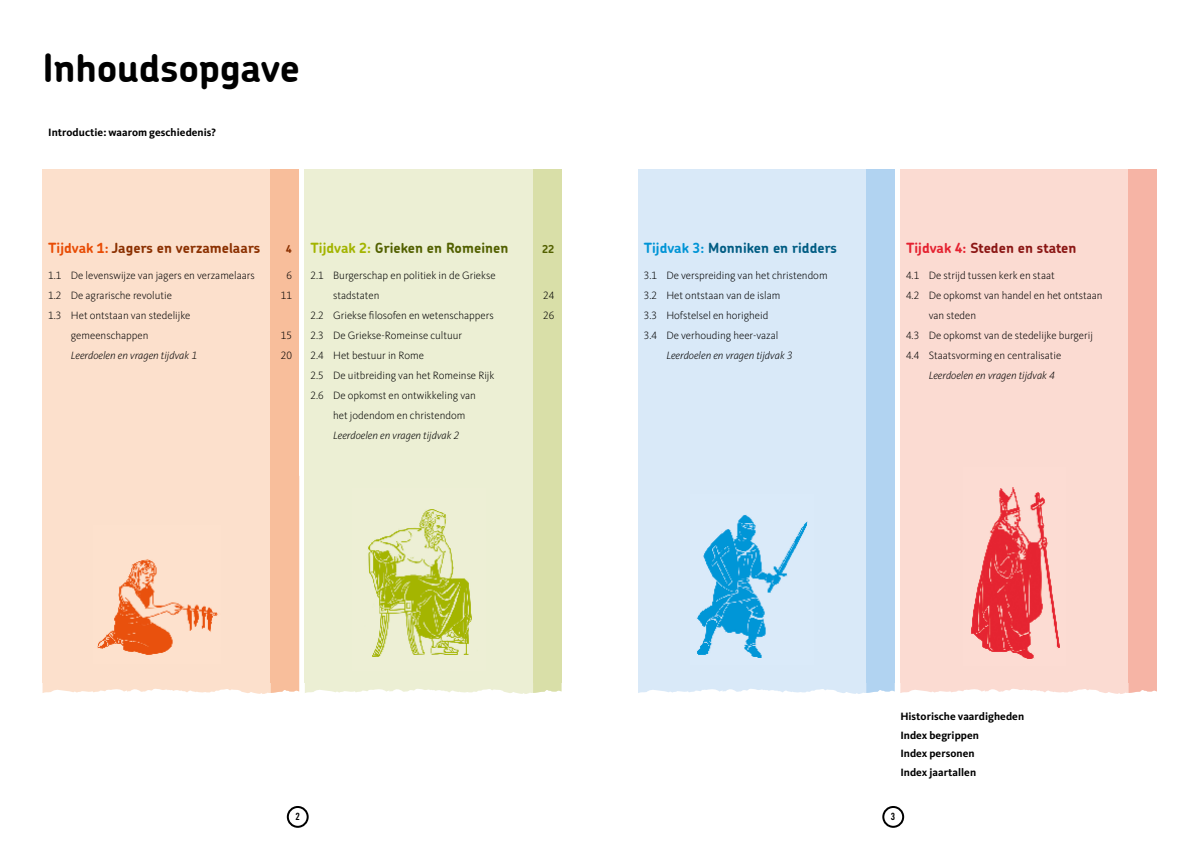
<style>
.page{position:relative;width:1191px;height:842px;background:#fff}
.page>*{position:absolute;margin:0;border:0;box-sizing:border-box;transform-origin:0 0}
.t1{font:700 39px "Chevin";letter-spacing:-.01em;color:#000}
.t2{font:700 14px "Chevin";letter-spacing:.005em;color:#8b3000}
.t3{font:700 14px "Chevin";letter-spacing:.005em;color:#005c83}
.t4{font:700 14px "Chevin";letter-spacing:.005em;color:#526000}
.t5{font:700 14px "Chevin";color:#8b1715}
.t6{font:300 11px/20px "Kievit OT";color:#000}
.t7{font:italic 300 11px "Kievit OT";color:#000}
.t8{font:700 11px/18.7px "Kievit OT";letter-spacing:.005em;color:#000}
.t9{font:700 11px "Chevin";color:#526000}
.t10{font:700 11px "Chevin";color:#8b3000}
.t11{font:10px "Trade Gothic LT Std Bd Cn 20";color:#000}
.s1{color:#e84c04}
.s2{color:#a3b400}
.s3{color:#0094d6}
.s4{color:#e52130}
</style>
<div class="page">
<svg style="left:43px;top:682px;width:228px;height:12px;fill:#fce0cc"></svg>
<svg style="left:305px;top:682px;width:228px;height:12px;fill:#ecefd4"></svg>
<svg style="left:638px;top:682px;width:228px;height:12px;fill:#d9e9f8"></svg>
<svg style="left:900px;top:682px;width:228px;height:12px;fill:#fbdbd2"></svg>
<svg style="left:271px;top:682px;width:28px;height:11px"></svg>
<svg style="left:533px;top:682px;width:28px;height:11px"></svg>
<svg style="left:866px;top:682px;width:28px;height:11px"></svg>
<svg style="left:1128px;top:682px;width:29px;height:11px"></svg>
<div style="left:43px;top:169px;width:228px;height:513px;background:#fce0cc"></div>
<div style="left:271px;top:169px;width:28px;height:513px;background:#f8be9b"></div>
<div style="left:305px;top:169px;width:228px;height:513px;background:#ecefd4"></div>
<div style="left:638px;top:169px;width:228px;height:513px;background:#d9e9f8"></div>
<div style="left:900px;top:169px;width:228px;height:513px;background:#fbdbd2"></div>
<div style="left:533px;top:169px;width:28px;height:513px;background:#d9dfa8"></div>
<div style="left:866px;top:169px;width:28px;height:513px;background:#b1d3f1"></div>
<div style="left:1128px;top:169px;width:29px;height:513px;background:#f6b4a5"></div>
<img style="left:97px;top:559px;width:121px;height:96px">
<img style="left:368px;top:509px;width:104px;height:148px">
<img style="left:697px;top:515px;width:111px;height:143px">
<img style="left:971px;top:487px;width:89px;height:172px">
<div style="left:882px;top:806px;width:22px;height:22px;border:2px solid #000;border-radius:50%"></div>
<div style="left:287px;top:806px;width:22px;height:22px;border:2px solid #000;border-radius:50%"></div>
<h1 class="t1" style="left:43px;top:43px;width:259px">Inhoudsopgave</h1>
<p class="t8" style="left:48px;top:123px;width:169px">Introductie: waarom geschiedenis?</p>
<p class="t2" style="left:48px;top:239px;width:214px"><span class="s1">Tijdvak 1:</span> Jagers en verzamelaars</p>
<p class="t10" style="left:286px;top:242px;width:8px">4</p>
<p class="t6" style="left:48px;top:265px;width:208px">1.1 De levenswijze van jagers en verzamelaars</p>
<p class="t6" style="left:286px;top:265px;width:7px">6</p>
<p class="t6" style="left:48px;top:285px;width:125px">1.2 De agrarische revolutie</p>
<p class="t6" style="left:281px;top:285px;width:13px">11</p>
<p class="t6" style="left:71px;top:305px;width:121px;text-indent:-23px">1.3 Het ontstaan van stedelijke gemeenschappen</p>
<p class="t6" style="left:281px;top:325px;width:13px">15</p>
<p class="t7" style="left:71px;top:348px;width:128px">Leerdoelen en vragen tijdvak 1</p>
<p class="t6" style="left:281px;top:345px;width:13px">20</p>
<p class="t4" style="left:310px;top:239px;width:199px"><span class="s2">Tijdvak 2:</span> Grieken en Romeinen</p>
<p class="t9" style="left:542px;top:242px;width:14px">22</p>
<p class="t6" style="left:333px;top:265px;width:164px;text-indent:-23px">2.1 Burgerschap en politiek in de Griekse stadstaten</p>
<p class="t6" style="left:543px;top:285px;width:13px">24</p>
<p class="t6" style="left:310px;top:305px;width:185px">2.2 Griekse filosofen en wetenschappers</p>
<p class="t6" style="left:543px;top:305px;width:13px">26</p>
<p class="t6" style="left:310px;top:325px;width:153px">2.3 De Griekse-Romeinse cultuur</p>
<p class="t6" style="left:310px;top:345px;width:115px">2.4 Het bestuur in Rome</p>
<p class="t6" style="left:310px;top:365px;width:185px">2.5 De uitbreiding van het Romeinse Rijk</p>
<p class="t6" style="left:310px;top:385px;width:167px">2.6 De opkomst en ontwikkeling van</p>
<p class="t6" style="left:333px;top:405px;width:134px">het jodendom en christendom</p>
<p class="t7" style="left:333px;top:428px;width:128px">Leerdoelen en vragen tijdvak 2</p>
<p class="t3" style="left:643px;top:239px;width:195px"><span class="s3">Tijdvak 3:</span> Monniken en ridders</p>
<p class="t6" style="left:643px;top:265px;width:185px">3.1 De verspreiding van het christendom<br>3.2 Het ontstaan van de islam<br>3.3 Hofstelsel en horigheid<br>3.4 De verhouding heer-vazal</p>
<p class="t7" style="left:666px;top:348px;width:128px">Leerdoelen en vragen tijdvak 3</p>
<p class="t5" style="left:906px;top:239px;width:172px"><span class="s4">Tijdvak 4:</span> Steden en staten</p>
<p class="t6" style="left:906px;top:265px;width:150px">4.1 De strijd tussen kerk en staat</p>
<p class="t6" style="left:906px;top:285px;width:198px">4.2 De opkomst van handel en het ontstaan</p>
<p class="t6" style="left:928px;top:305px;width:49px">van steden</p>
<p class="t6" style="left:906px;top:325px;width:188px">4.3 De opkomst van de stedelijke burgerij</p>
<p class="t6" style="left:906px;top:345px;width:157px">4.4 Staatsvorming en centralisatie</p>
<p class="t7" style="left:928px;top:368px;width:128px">Leerdoelen en vragen tijdvak 4</p>
<p class="t8" style="left:900px;top:707px;width:125px">Historische vaardigheden<br>Index begrippen<br>Index personen<br>Index jaartallen</p>
<p class="t11" style="left:295px;top:810px;width:6px">2</p>
<p class="t11" style="left:891px;top:810px;width:6px">3</p>
</div>
